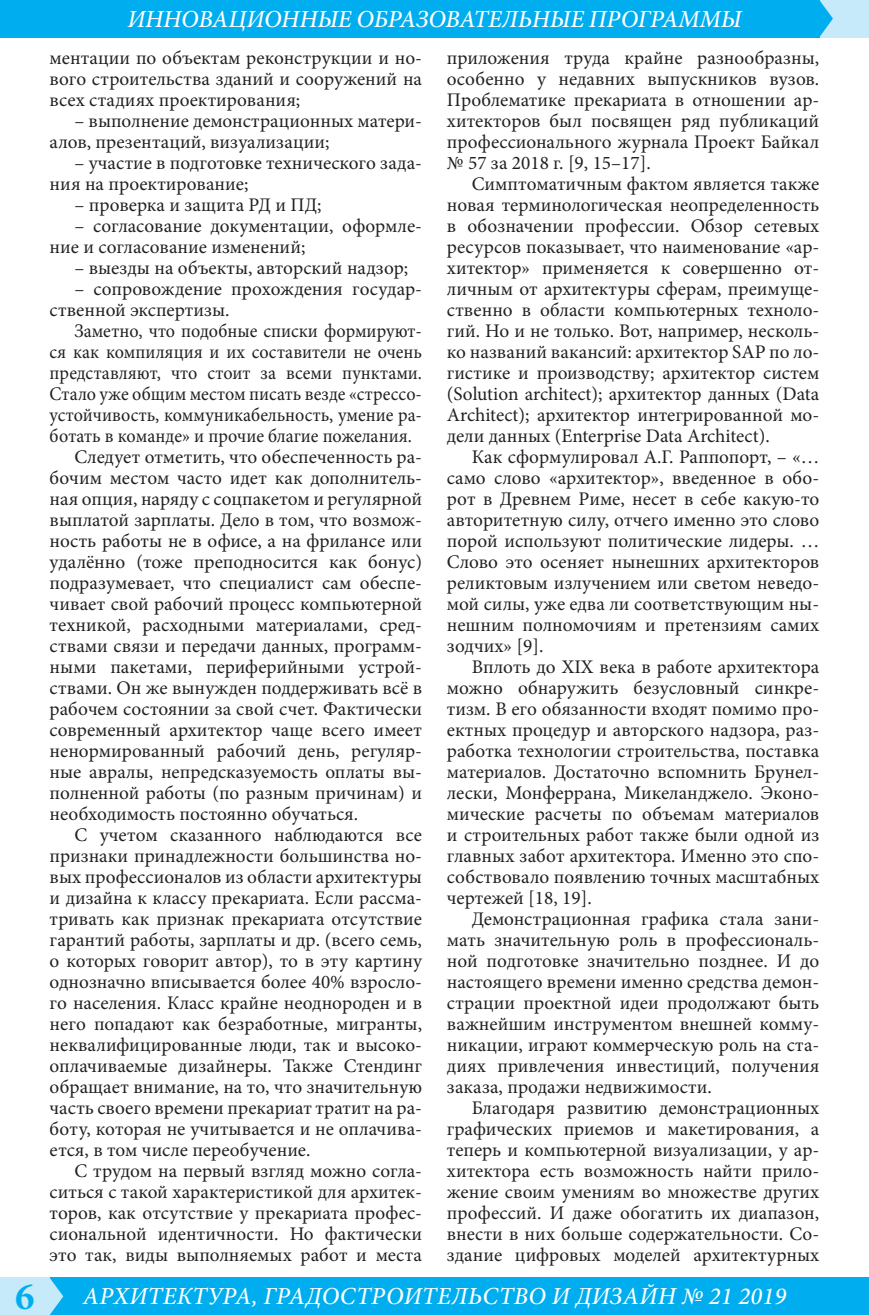
<style>
.page{position:relative;width:869px;height:1315px;background:#fff}
.page>*{position:absolute;margin:0;border:0;box-sizing:border-box;transform-origin:0 0}
.t1{font:700 38.5px "Minion Pro";color:#00aeef}
.t2{font:italic 500 24.5px "Minion Pro";color:#fff}
.t3{font:19.25px/21px "Minion Pro";color:#231f20;text-align:justify}
.t4{font:19.25px/21px "Minion Pro";color:#231f20;text-align:justify;scale:.94 1}
</style>
<div class="page">
<div style="left:46px;top:1277px;width:822px;height:38px;background:#00aeef"></div>
<div style="left:819px;top:0;width:49px;height:37px;background:#c6eafa"></div>
<div style="left:0;top:1277px;width:50px;height:38px;background:#c6eafa"></div>
<div style="left:0;top:0;width:819px;height:37px;background:#00aeef"></div>
<svg style="left:50px;top:1278px;width:13px;height:37px"></svg>
<svg style="left:819px;top:0;width:13px;height:37px"></svg>
<p class="t2" style="left:127px;top:2px;width:615px">ИННОВАЦИОННЫЕ ОБРАЗОВАТЕЛЬНЫЕ ПРОГРАММЫ</p>
<p class="t3" style="left:50px;top:47px;width:374px">ментации по объектам реконструкции и но&shy;вого строительства зданий и сооружений на всех стадиях проектирования;</p>
<p class="t3" style="left:50px;top:110px;width:374px;text-indent:25px">– выполнение демонстрационных матери&shy;алов, презентаций, визуализации;</p>
<p class="t3" style="left:50px;top:152px;width:374px;text-indent:25px">– участие в подготовке технического зада&shy;ния на проектирование;</p>
<p class="t3" style="left:74px;top:194px;width:248px">– проверка и защита РД и ПД;</p>
<p class="t3" style="left:50px;top:215px;width:374px;text-indent:25px">– согласование документации, оформле&shy;ние и согласование изменений;</p>
<p class="t3" style="left:74px;top:257px;width:335px">– выезды на объекты, авторский надзор;</p>
<p class="t3" style="left:50px;top:278px;width:374px;text-indent:25px">– сопровождение прохождения государ&shy;ственной экспертизы.</p>
<p class="t4" style="left:50px;top:320px;width:397px;text-indent:25px">Заметно, что подобные списки формируют&shy;ся как компиляция и их составители не очень представляют, что стоит за всеми пунктами.<br>Стало уже общим местом писать везде «стрессо&shy;устойчивость, коммуникабельность, умение ра&shy;ботать в команде» и прочие благие пожелания.</p>
<p class="t3" style="left:50px;top:446px;width:374px;text-indent:25px">Следует отметить, что обеспеченность ра&shy;бочим местом часто идет как дополнитель&shy;ная опция, наряду с соцпакетом и регулярной выплатой зарплаты. Дело в том, что возмож&shy;ность работы не в офисе, а на фрилансе или удалённо (тоже преподносится как бонус) подразумевает, что специалист сам обеспе&shy;чивает свой рабочий процесс компьютерной техникой, расходными материалами, сред&shy;ствами связи и передачи данных, программ&shy;ными пакетами, периферийными устрой&shy;ствами. Он же вынужден поддерживать всё в рабочем состоянии за свой счет. Фактически современный архитектор чаще всего имеет ненормированный рабочий день, регуляр&shy;ные авралы, непредсказуемость оплаты вы&shy;полненной работы (по разным причинам) и необходимость постоянно обучаться.</p>
<p class="t3" style="left:50px;top:824px;width:374px;text-indent:25px">С учетом сказанного наблюдаются все признаки принадлежности большинства но&shy;вых профессионалов из области архитектуры и дизайна к классу прекариата. Если рассма&shy;тривать как признак прекариата отсутствие гарантий работы, зарплаты и др. (всего семь, о которых говорит автор), то в эту картину однозначно вписывается более 40% взросло&shy;го населения. Класс крайне неоднороден и в него попадают как безработные, мигранты, неквалифицированные люди, так и высоко&shy;оплачиваемые дизайнеры. Также Стендинг обращает внимание, на то, что значительную часть своего времени прекариат тратит на ра&shy;боту, которая не учитывается и не оплачива&shy;ется, в том числе переобучение.</p>
<p class="t3" style="left:50px;top:1160px;width:374px;text-indent:25px">С трудом на первый взгляд можно согла&shy;ситься с такой характеристикой для архитек&shy;торов, как отсутствие у прекариата профес&shy;сиональной идентичности. Но фактически это так, виды выполняемых работ и места</p>
<p class="t3" style="left:446px;top:47px;width:374px">приложения труда крайне разнообразны, особенно у недавних выпускников вузов.<br>Проблематике прекариата в отношении ар&shy;хитекторов был посвящен ряд публикаций профессионального журнала Проект Байкал № 57 за 2018 г. [9, 15–17].</p>
<p class="t3" style="left:446px;top:173px;width:374px;text-indent:25px">Симптоматичным фактом является также новая терминологическая неопределенность в обозначении профессии. Обзор сетевых ресурсов показывает, что наименование «ар&shy;хитектор» применяется к совершенно от&shy;личным от архитектуры сферам, преимуще&shy;ственно в области компьютерных техноло&shy;гий. Но и не только. Вот, например, несколь&shy;ко названий вакансий: архитектор SAP по ло&shy;гистике и производству; архитектор систем (Solution architect); архитектор данных (Data Architect); архитектор интегрированной мо&shy;дели данных (Enterprise Data Architect).</p>
<p class="t3" style="left:446px;top:446px;width:374px;text-indent:25px">Как сформулировал А.Г. Раппопорт, – «… само слово «архитектор», введенное в обо&shy;рот в Древнем Риме, несет в себе какую-то авторитетную силу, отчего именно это слово порой используют политические лидеры. … Слово это осеняет нынешних архитекторов реликтовым излучением или светом неведо&shy;мой силы, уже едва ли соответствующим ны&shy;нешним полномочиям и претензиям самих зодчих» [9].</p>
<p class="t3" style="left:446px;top:656px;width:374px;text-indent:25px">Вплоть до XIX века в работе архитектора можно обнаружить безусловный синкре&shy;тизм. В его обязанности входят помимо про&shy;ектных процедур и авторского надзора, раз&shy;работка технологии строительства, поставка материалов. Достаточно вспомнить Брунел&shy;лески, Монферрана, Микеланджело. Эконо&shy;мические расчеты по объемам материалов и строительных работ также были одной из главных забот архитектора. Именно это спо&shy;собствовало появлению точных масштабных чертежей [18, 19].</p>
<p class="t3" style="left:446px;top:908px;width:374px;text-indent:25px">Демонстрационная графика стала зани&shy;мать значительную роль в профессиональ&shy;ной подготовке значительно позднее. И до настоящего времени именно средства демон&shy;страции проектной идеи продолжают быть важнейшим инструментом внешней комму&shy;никации, играют коммерческую роль на ста&shy;диях привлечения инвестиций, получения заказа, продажи недвижимости.</p>
<p class="t3" style="left:446px;top:1097px;width:374px;text-indent:25px">Благодаря развитию демонстрационных графических приемов и макетирования, а теперь и компьютерной визуализации, у ар&shy;хитектора есть возможность найти прило&shy;жение своим умениям во множестве других профессий. И даже обогатить их диапазон, внести в них больше содержательности. Со&shy;здание цифровых моделей архитектурных</p>
<h1 class="t1" style="left:15px;top:1269px;width:21px">6</h1>
<p class="t2" style="left:83px;top:1279px;width:704px">АРХИТЕКТУРА, ГРАДОСТРОИТЕЛЬСТВО И ДИЗАЙН № 21 2019</p>
</div>
